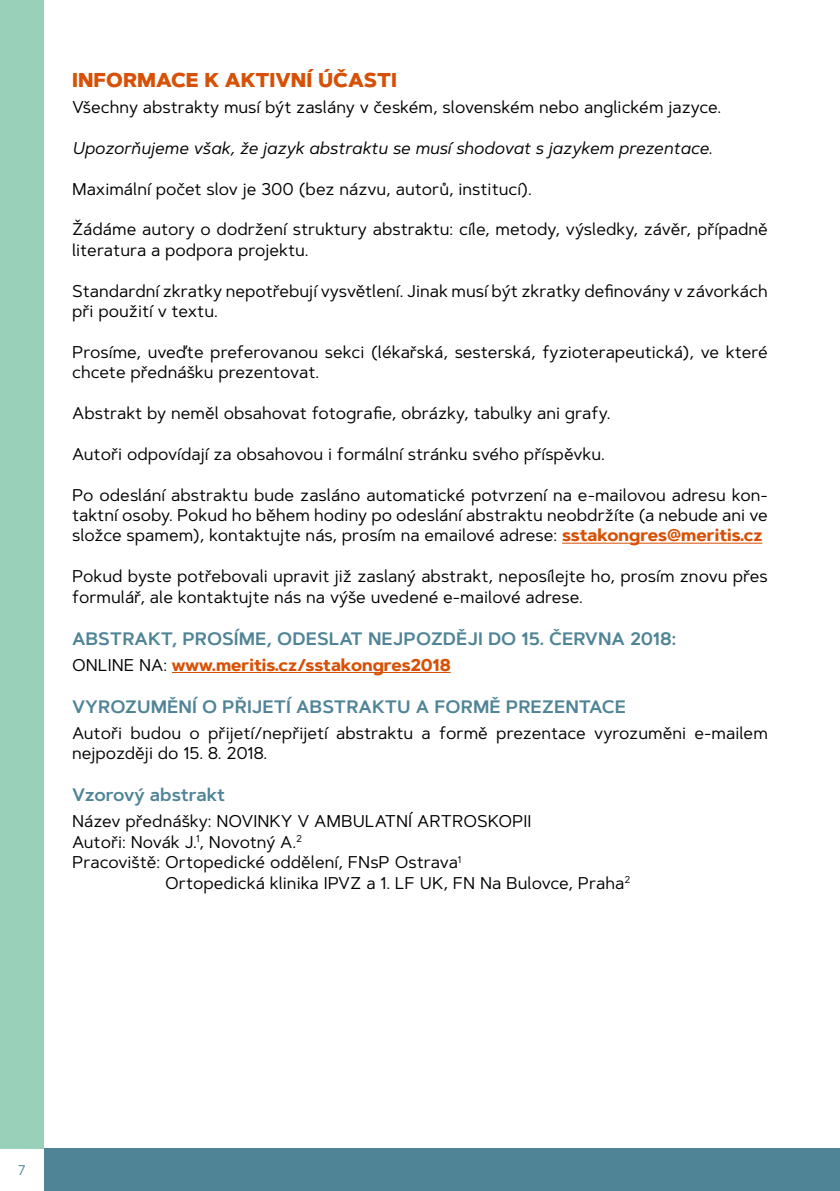
<style>
.page{position:relative;width:840px;height:1191px;background:#fff}
.page>*{position:absolute;margin:0;border:0;box-sizing:border-box;transform-origin:0 0}
.t1{font:800 20px "Artegra Sans";color:#d65106}
.t2{font:600 18px "Artegra Sans";color:#4f8496}
.t3{font:17px/20.4px "Artegra Sans";color:#000}
.t4{font:italic 17px "Artegra Sans";color:#000}
.t5{font:700 17px "Artegra Sans";color:#d65106}
.t6{font:14px "Artegra Sans";color:#4f8496}
.s1{font-weight:700;color:#d65106}
.s2{font-weight:400;color:#000}
</style>
<div class="page">
<div style="left:44px;top:1148px;width:795px;height:43px;background:#4f8496"></div>
<div style="left:0;top:0;width:44px;height:1148px;background:#99d0b9"></div>
<hr style="left:561px;top:543px;width:201px;height:1px;background:#d65106">
<hr style="left:172px;top:672px;width:278px;height:1px;background:#d65106">
<h1 class="t1" style="left:72px;top:65px;width:326px">INFORMACE K AKTIVNÍ ÚČASTI</h1>
<p class="t3" style="left:72px;top:96px;width:650px">Všechny abstrakty musí být zaslány v českém, slovenském nebo anglickém jazyce.</p>
<p class="t4" style="left:72px;top:136px;width:641px">Upozorňujeme však, že jazyk abstraktu se musí shodovat s jazykem prezentace.</p>
<p class="t3" style="left:72px;top:178px;width:461px">Maximální počet slov je 300 (bez názvu, autorů, institucí).</p>
<p class="t3" style="left:72px;top:219px;width:697px">Žádáme autory o dodržení struktury abstraktu: cíle, metody, výsledky, závěr, případně literatura a podpora projektu.</p>
<p class="t3" style="left:72px;top:280px;width:697px">Standardní zkratky nepotřebují vysvětlení. Jinak musí být zkratky definovány v závorkách při použití v textu.</p>
<p class="t3" style="left:72px;top:341px;width:697px">Prosíme, uveďte preferovanou sekci (lékařská, sesterská, fyzioterapeutická), ve které chcete přednášku prezentovat.</p>
<p class="t3" style="left:72px;top:402px;width:539px">Abstrakt by neměl obsahovat fotografie, obrázky, tabulky ani grafy.</p>
<p class="t3" style="left:72px;top:443px;width:534px">Autoři odpovídají za obsahovou i formální stránku svého příspěvku.</p>
<p class="t3" style="left:72px;top:484px;width:697px;text-align:justify">Po odeslání abstraktu bude zasláno automatické potvrzení na e-mailovou adresu kon&shy;taktní osoby. Pokud ho během hodiny po odeslání abstraktu neobdržíte (a nebude ani ve složce spamem), kontaktujte nás, prosím na emailové adrese: <span class="s1">sstakongres@meritis.cz</span></p>
<p class="t3" style="left:72px;top:566px;width:697px">Pokud byste potřebovali upravit již zaslaný abstrakt, neposílejte ho, prosím znovu přes formulář, ale kontaktujte nás na výše uvedené e-mailové adrese.</p>
<h2 class="t2" style="left:72px;top:625px;width:605px">ABSTRAKT, PROSÍME, ODESLAT NEJPOZDĚJI DO 15. ČERVNA 2018:</h2>
<p class="t5" style="left:72px;top:652px;width:380px"><span class="s2">ONLINE NA:</span> www.meritis.cz/sstakongres2018</p>
<h2 class="t2" style="left:72px;top:693px;width:555px">VYROZUMĚNÍ O PŘIJETÍ ABSTRAKTU A FORMĚ PREZENTACE</h2>
<p class="t3" style="left:72px;top:722px;width:697px">Autoři budou o přijetí/nepřijetí abstraktu a formě prezentace vyrozuměni e-mailem nejpozději do 15. 8. 2018.</p>
<h2 class="t2" style="left:72px;top:782px;width:155px">Vzorový abstrakt</h2>
<p class="t3" style="left:72px;top:811px;width:460px">Název přednášky: NOVINKY V AMBULATNÍ ARTROSKOPII</p>
<p class="t3" style="left:72px;top:831px;width:231px">Autoři: Novák J.<sup>1</sup>, Novotný A.<sup>2</sup></p>
<p class="t3" style="left:165px;top:851px;width:466px;text-indent:-93px">Pracoviště: Ortopedické oddělení, FNsP Ostrava<sup>1<br></sup>Ortopedická klinika IPVZ a 1. LF UK, FN Na Bulovce, Praha<sup>2</sup></p>
<p class="t6" style="left:18px;top:1160px;width:10px">7</p>
</div>
